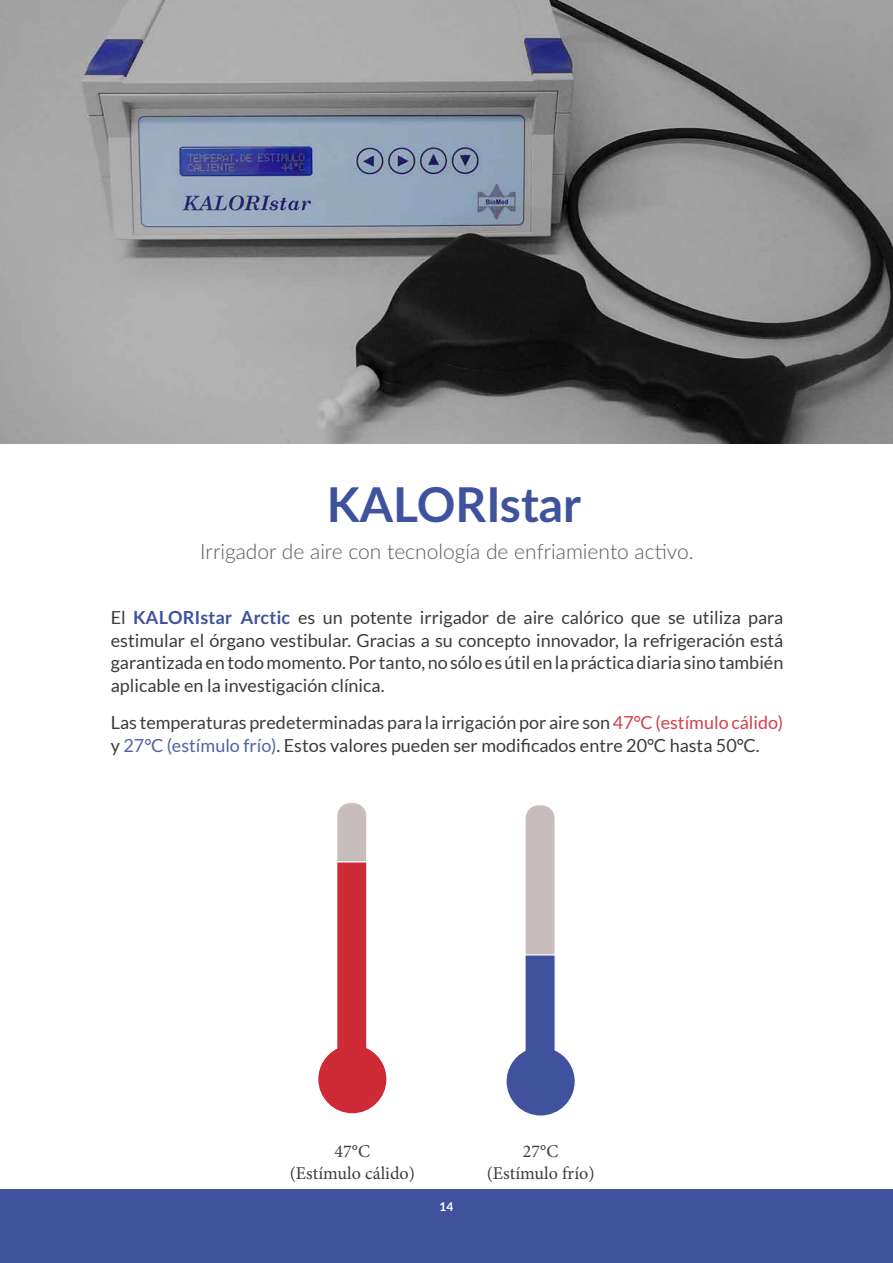
<style>
.page{position:relative;width:893px;height:1263px;background:#fff}
.page>*{position:absolute;margin:0;border:0;box-sizing:border-box;transform-origin:0 0}
.t1{font:700 48px "Lato";color:#3f529d}
.t2{font:300 21px "Lato";color:#5c5b5c}
.t3{font:18px/22.5px "Lato";color:#3c3c3b;text-align:justify}
.t4{font:18px/22.5px "Minion Pro";color:#3c3c3b;text-align:center}
.t5{font:700 12px "Lato";color:#fff}
.s1{font-weight:700;color:#3f529d}
.s2{color:#d3414a}
.s3{color:#5263a7}
</style>
<div class="page">
<div style="left:0;top:1189px;width:893px;height:74px;background:#3f529d"></div>
<svg style="left:318px;top:803px;width:69px;height:311px"></svg>
<svg style="left:506px;top:805px;width:69px;height:311px"></svg>
<img style="left:0;top:0;width:893px;height:444px">
<h1 class="t1" style="left:327px;top:469px;width:256px">KALORIstar</h1>
<p class="t2" style="left:200px;top:537px;width:495px">Irrigador de aire con tecnología de enfriamiento activo.</p>
<p class="t3" style="left:111px;top:606px;width:674px">El <span class="s1">KALORIstar Arctic</span> es un potente irrigador de aire calórico que se utiliza para estimular el órgano vestibular. Gracias a su concepto innovador, la refrigeración está garantizada en todo momento. Por tanto, no sólo es útil en la práctica diaria sino también aplicable en la investigación clínica.</p>
<p class="t3" style="left:111px;top:711px;width:674px">Las temperaturas predeterminadas para la irrigación por aire son <span class="s2">47°C (estímulo cálido) </span>y <span class="s3">27°C (estímulo frío)</span>. Estos valores pueden ser modificados entre 20°C hasta 50°C.</p>
<p class="t4" style="left:290px;top:1140px;width:127px">47°C<br>(Estímulo cálido)</p>
<p class="t4" style="left:487px;top:1140px;width:109px">27°C (Estímulo frío)</p>
<p class="t5" style="left:439px;top:1198px;width:15px">14</p>
</div>
